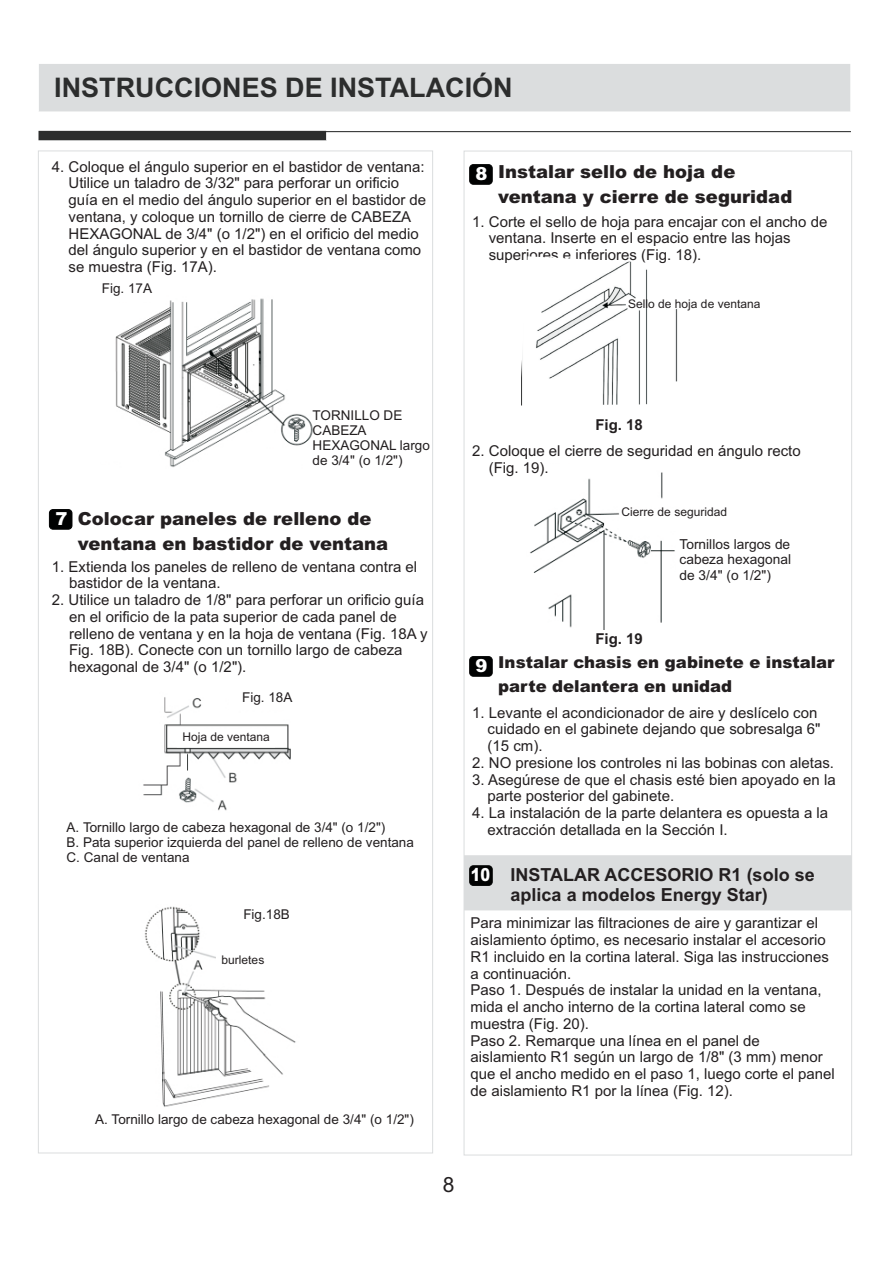
<style>
.page{position:relative;width:893px;height:1263px;background:#fff}
.page>*{position:absolute;margin:0;border:0;box-sizing:border-box;transform-origin:0 0}
.t1{font:700 27px "Arial";color:#2c2d2d}
.t2{font:21px "Arial";color:#231f20}
.t3{font:italic 900 18px/25.3px "Arial";color:#231f20}
.t4{font:700 18px/20.1px "Arial";color:#231f20}
.t5{font:italic 900 18px "Arial";color:#fff;scale:.81 1}
.t6{font:italic 900 18px "Arial";color:#fff}
.t7{font:italic 900 16.5px/23.2px "Arial";color:#231f20}
.t8{font:15px/16.8px "Arial";color:#231f20}
.t9{font:700 15px "Arial";color:#231f20}
.t10{font:13.8px/15.3px "Arial";color:#231f20;text-align:justify}
.t11{font:13.5px/15.1px "Arial";color:#231f20}
.t12{font:12px "Arial";color:#231f20}
.s1{color:#fff}
.s2{font-size:18px;color:#fff}
</style>
<div class="page">
<img style="left:115px;top:298px;width:198px;height:169px">
<svg style="left:115px;top:464px;width:5px;height:3px"></svg>
<svg style="left:244px;top:448px;width:57px;height:19px"></svg>
<svg style="left:115px;top:298px;width:52px;height:5px"></svg>
<div style="left:39px;top:64px;width:811px;height:47px;background:#dbddde"></div>
<hr style="left:41px;top:131px;width:810px;height:1px;background:#2c2d2d">
<div style="left:39px;top:131px;width:287px;height:9px;background:#2c2d2d"></div>
<div style="left:49px;top:509px;width:23px;height:20px;background:#010202;border:1px solid #010202;border-radius:4px"></div>
<div style="left:469px;top:164px;width:23px;height:20px;background:#010202;border:1px solid #010202;border-radius:4px"></div>
<img style="left:521px;top:261px;width:157px;height:144px">
<div style="left:469px;top:656px;width:23px;height:20px;background:#010202;border:1px solid #010202;border-radius:4px"></div>
<div style="left:464px;top:855px;width:388px;height:55px;background:#dbddde"></div>
<div style="left:469px;top:865px;width:23px;height:20px;background:#010202;border:1px solid #010202;border-radius:4px"></div>
<img style="left:143px;top:697px;width:148px;height:114px">
<svg style="left:228px;top:697px;width:57px;height:14px"></svg>
<img style="left:144px;top:906px;width:152px;height:201px">
<svg style="left:234px;top:913px;width:62px;height:23px"></svg>
<img style="left:530px;top:472px;width:133px;height:157px">
<svg style="left:530px;top:472px;width:45px;height:8px"></svg>
<svg style="left:619px;top:508px;width:56px;height:67px"></svg>
<svg style="left:177px;top:727px;width:98px;height:21px"></svg>
<div style="left:216px;top:944px;width:88px;height:27px;background:#fff"></div>
<h1 class="t1" style="left:54px;top:77px;width:460px">INSTRUCCIONES DE INSTALACIÓN</h1>
<p class="t8" style="left:69px;top:159px;width:359px;text-indent:-17px">4. Coloque el ángulo superior en el bastidor de ventana:<br>Utilice un taladro de 3/32" para perforar un orificio guía en el medio del ángulo superior en el bastidor de ventana, y coloque un tornillo de cierre de CABEZA HEXAGONAL de 3/4" (o 1/2") en el orificio del medio del ángulo superior y en el bastidor de ventana como se muestra (Fig. 17A).</p>
<p class="t11" style="left:102px;top:282px;width:52px">Fig. 17A</p>
<p class="t3" style="left:498px;top:161px;width:296px">Instalar sello de hoja de ventana y cierre de seguridad</p>
<p class="t6" style="left:475px;top:167px;width:14px">8</p>
<p class="t8" style="left:489px;top:214px;width:340px;text-indent:-16px">1. Corte el sello de hoja para encajar con el ancho de ventana. Inserte en el espacio entre las hojas superiores e inferiores (Fig. 18).</p>
<p class="t12" style="left:628px;top:299px;width:134px">Sello de hoja de ventana</p>
<p class="t11" style="left:313px;top:409px;width:119px">TORNILLO DE<br>CABEZA<br>HEXAGONAL largo de 3/4" (o 1/2")</p>
<p class="t3" style="left:78px;top:507px;width:312px;text-indent:-23px"><span class="s1">7</span> Colocar paneles de relleno de ventana en bastidor de ventana</p>
<p class="t8" style="left:69px;top:559px;width:350px;text-indent:-17px">1. Extienda los paneles de relleno de ventana contra el bastidor de la ventana.</p>
<p class="t8" style="left:69px;top:593px;width:360px;text-indent:-17px">2. Utilice un taladro de 1/8" para perforar un orificio guía en el orificio de la pata superior de cada panel de relleno de ventana y en la hoja de ventana (Fig. 18A y Fig. 18B). Conecte con un tornillo largo de cabeza hexagonal de 3/4" (o 1/2").</p>
<p class="t11" style="left:242px;top:690px;width:52px">Fig. 18A</p>
<p class="t12" style="left:182px;top:732px;width:89px">Hoja de ventana</p>
<p class="t11" style="left:67px;top:821px;width:349px">A. Tornillo largo de cabeza hexagonal de 3/4" (o 1/2")<br>B. Pata superior izquierda del panel de relleno de ventana<br>C. Canal de ventana</p>
<p class="t11" style="left:243px;top:907px;width:48px">Fig.18B</p>
<p class="t12" style="left:222px;top:955px;width:44px">burletes</p>
<p class="t11" style="left:95px;top:1113px;width:320px">A. Tornillo largo de cabeza hexagonal de 3/4" (o 1/2")</p>
<p class="t9" style="left:595px;top:419px;width:49px">Fig. 18</p>
<p class="t8" style="left:489px;top:444px;width:314px;text-indent:-16px">2. Coloque el cierre de seguridad en ángulo recto (Fig. 19).</p>
<p class="t12" style="left:622px;top:507px;width:107px">Cierre de seguridad</p>
<p class="t10" style="left:679px;top:537px;width:113px">Tornillos largos de cabeza hexagonal de 3/4" (o 1/2")</p>
<p class="t9" style="left:595px;top:633px;width:49px">Fig. 19</p>
<p class="t7" style="left:498px;top:652px;width:338px;text-indent:-23px"><span class="s2">9</span> Instalar chasis en gabinete e instalar parte delantera en unidad</p>
<p class="t8" style="left:488px;top:705px;width:335px;text-indent:-15px">1. Levante el acondicionador de aire y deslícelo con cuidado en el gabinete dejando que sobresalga 6" (15 cm).</p>
<p class="t8" style="left:472px;top:756px;width:363px">2. NO presione los controles ni las bobinas con aletas.</p>
<p class="t8" style="left:488px;top:772px;width:350px;text-indent:-15px">3. Asegúrese de que el chasis esté bien apoyado en la parte posterior del gabinete.</p>
<p class="t8" style="left:488px;top:806px;width:342px;text-indent:-15px">4. La instalación de la parte delantera es opuesta a la extracción detallada en la Sección I.</p>
<p class="t4" style="left:511px;top:866px;width:306px">INSTALAR ACCESORIO R1 (solo se aplica a modelos Energy Star)</p>
<p class="t8" style="left:470px;top:916px;width:366px">Para minimizar las filtraciones de aire y garantizar el aislamiento óptimo, es necesario instalar el accesorio R1 incluido en la cortina lateral. Siga las instrucciones a continuación.<br>Paso 1. Después de instalar la unidad en la ventana, mida el ancho interno de la cortina lateral como se muestra (Fig. 20).<br>Paso 2. Remarque una línea en el panel de aislamiento R1 según un largo de 1/8" (3 mm) menor que el ancho medido en el paso 1, luego corte el panel de aislamiento R1 por la línea (Fig. 12).</p>
<p class="t5" style="left:471px;top:868px;width:25px">10</p>
<h2 class="t2" style="left:443px;top:1177px;width:13px">8</h2>
</div>
